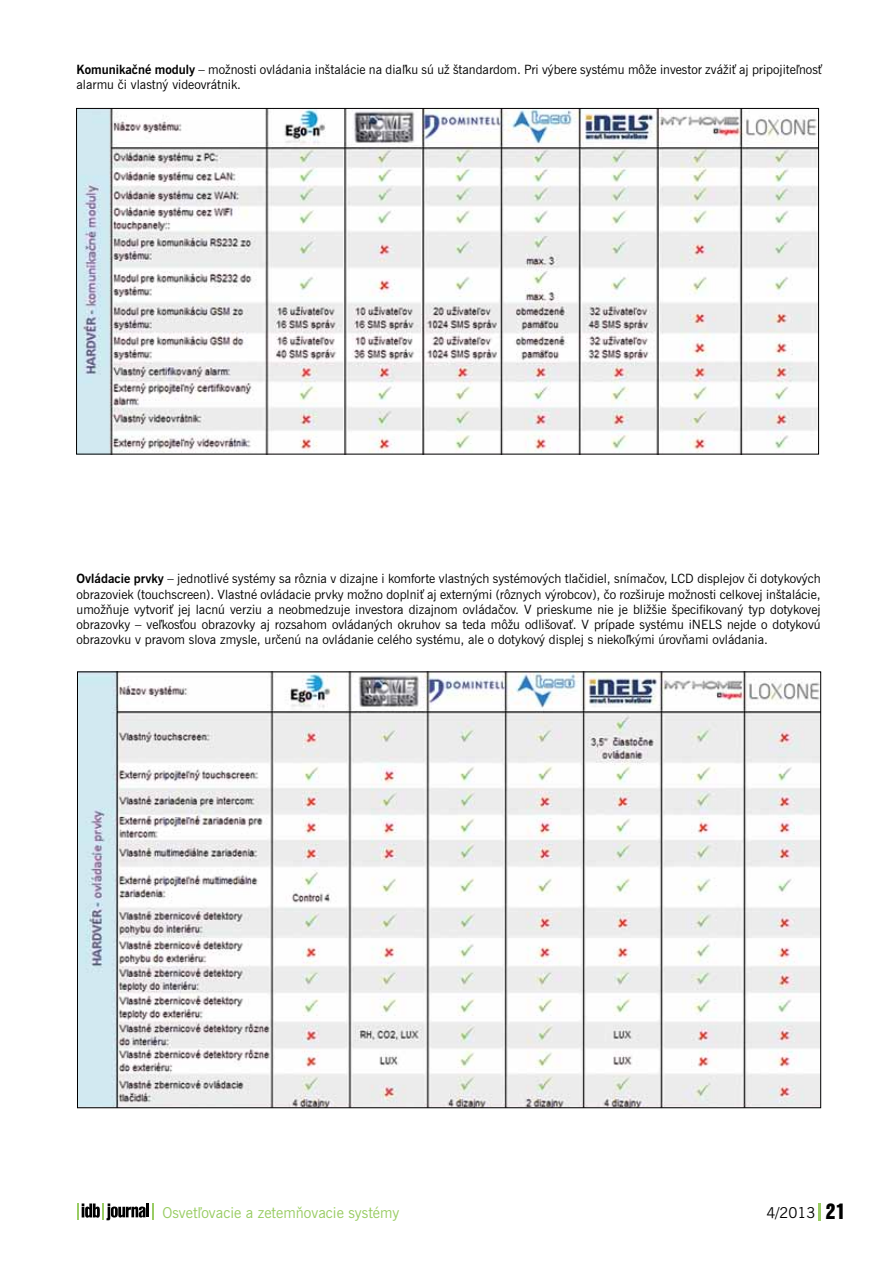
<style>
.page{position:relative;width:893px;height:1263px;background:#fff}
.page>*{position:absolute;margin:0;border:0;box-sizing:border-box;transform-origin:0 0}
.t1{font:15px "News Gothic AT";color:#99cc63}
.t2{font:15px "News Gothic AT";color:#000}
.t3{font:12.75px/15.3px "News Gothic AT";color:#000}
.s1{font-weight:700}
.s2{font-family:"Swiss 921 AT Regular A";font-size:19.5px}
</style>
<div class="page">
<svg style="left:819px;top:1203px;width:2px;height:17px"></svg>
<svg style="left:152px;top:1203px;width:2px;height:17px"></svg>
<svg style="left:77px;top:1203px;width:68px;height:17px"></svg>
<hr style="left:146px;top:1203px;width:3px;height:14px;background:#000">
<img style="left:78px;top:110px;width:739px;height:342px">
<img style="left:79px;top:673px;width:740px;height:433px">
<p class="t3" style="left:77px;top:62px;width:747px"><span class="s1">Komunikačné moduly</span> – možnosti ovládania inštalácie na diaľku sú už štandardom. Pri výbere systému môže investor zvážiť aj pripojiteľnosť alarmu či vlastný videovrátnik.</p>
<p class="t3" style="left:77px;top:571px;width:746px;text-align:justify"><span class="s1">Ovládacie prvky</span> – jednotlivé systémy sa rôznia v dizajne i komforte vlastných systémových tlačidiel, snímačov, LCD displejov či dotykových obrazoviek (touchscreen). Vlastné ovládacie prvky možno doplniť aj externými (rôznych výrobcov), čo rozširuje možnosti celkovej inštalácie, umožňuje vytvoriť jej lacnú verziu a neobmedzuje investora dizajnom ovládačov. V prieskume nie je bližšie špecifikovaný typ dotykovej obrazovky – veľkosťou obrazovky aj rozsahom ovládaných okruhov sa teda môžu odlišovať. V prípade systému iNELS nejde o dotykovú obrazovku v pravom slova zmysle, určenú na ovládanie celého systému, ale o dotykový displej s niekoľkými úrovňami ovládania.</p>
<p class="t1" style="left:162px;top:1203px;width:238px">Osvetľovacie a zetemňovacie systémy</p>
<p class="t2" style="left:766px;top:1203px;width:80px">4/2013 <span class="s2">21</span></p>
</div>
